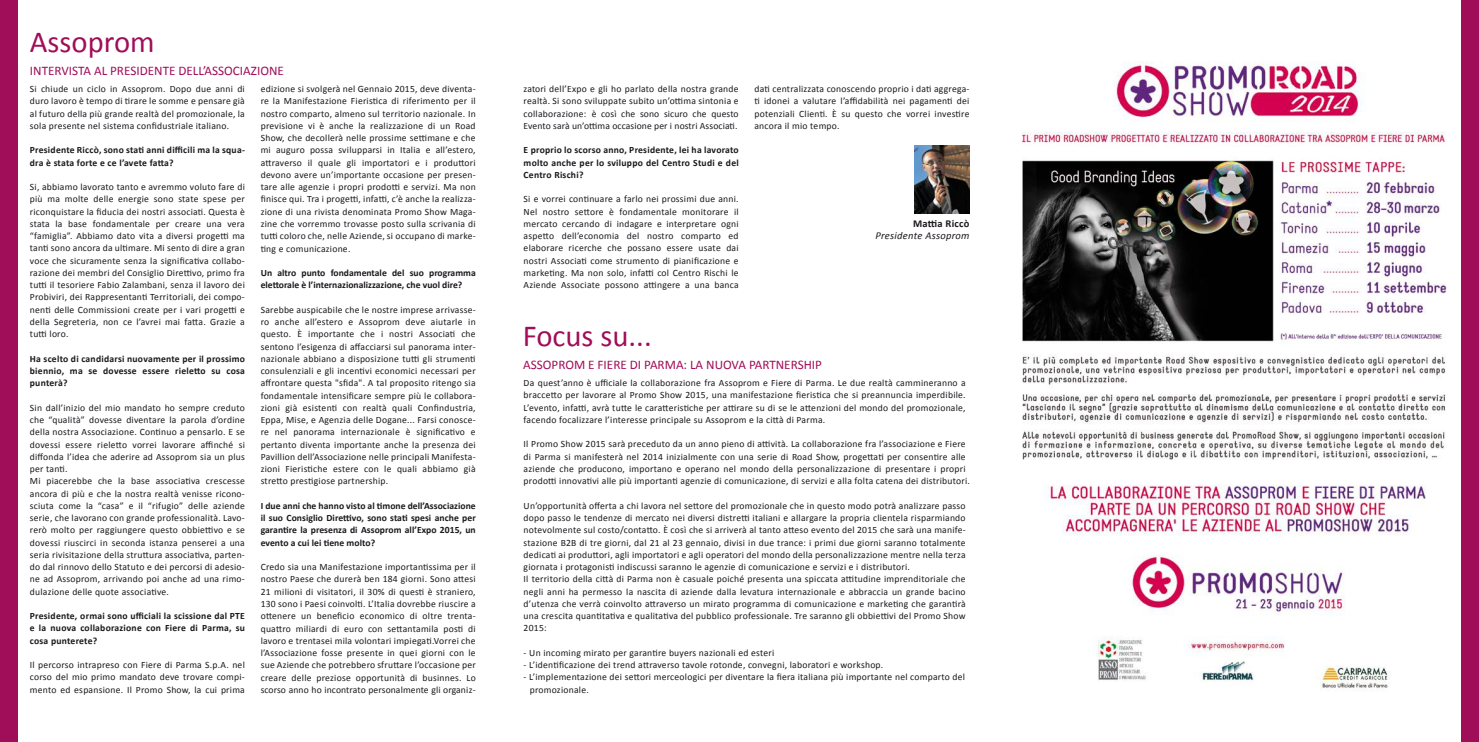
<style>
.page{position:relative;width:1479px;height:742px;background:#fff}
.page>*{position:absolute;margin:0;border:0;box-sizing:border-box;transform-origin:0 0}
.t1{font:30.62px "Calibri";color:#a00d58}
.t2{font:13.12px "Calibri";color:#a00d58}
.t3{font:italic 10.5px "Calibri";letter-spacing:.025em;color:#1a171b}
.t4{font:700 10.5px "Calibri";letter-spacing:.025em;color:#1a171b}
.t5{font:9.62px/12.2px "Calibri";letter-spacing:.025em;color:#1a171b;text-align:justify}
.t6{font:700 9.62px/12.2px "Calibri";letter-spacing:.015em;color:#1a171b;text-align:justify}
</style>
<div class="page">
<img style="left:1022px;top:61px;width:425px;height:630px">
<div style="left:0;top:0;width:17px;height:742px;background:#a00d58"></div>
<div style="left:1461px;top:0;width:17px;height:742px;background:#a00d58"></div>
<img style="left:914px;top:145px;width:55px;height:69px">
<h1 class="t1" style="left:30px;top:23px;width:126px">Assoprom</h1>
<h2 class="t2" style="left:30px;top:62px;width:255px">INTERVISTA AL PRESIDENTE DELL’ASSOCIAZIONE</h2>
<p class="t5" style="left:30px;top:82px;width:216px">Si chiude un ciclo in Assoprom. Dopo due anni di duro lavoro è tempo di tirare le somme e pensare già al futuro della più grande realtà del promozionale, la sola presente nel sistema confidustriale italiano.</p>
<p class="t6" style="left:30px;top:144px;width:217px">Presidente Riccò, sono stati anni difficili ma la squa&shy;dra è stata forte e ce l’avete fatta?</p>
<p class="t5" style="left:30px;top:180px;width:216px">Si, abbiamo lavorato tanto e avremmo voluto fare di più ma molte delle energie sono state spese per riconquistare la fiducia dei nostri associati. Questa è stata la base fondamentale per creare una vera “famiglia”. Abbiamo dato vita a diversi progetti ma tanti sono ancora da ultimare. Mi sento di dire a gran voce che sicuramente senza la significativa collabo&shy;razione dei membri del Consiglio Direttivo, primo fra tutti il tesoriere Fabio Zalambani, senza il lavoro dei Probiviri, dei Rappresentanti Territoriali, dei compo&shy;nenti delle Commissioni create per i vari progetti e della Segreteria, non ce l’avrei mai fatta. Grazie a tutti loro.</p>
<p class="t6" style="left:30px;top:352px;width:217px">Ha scelto di candidarsi nuovamente per il prossimo biennio, ma se dovesse essere rieletto su cosa punterà?</p>
<p class="t5" style="left:30px;top:401px;width:216px;text-align:left">Sin dall’inizio del mio mandato ho sempre creduto che “qualità” dovesse diventare la parola d’ordine della nostra Associazione. Continuo a pensarlo. E se dovessi essere rieletto vorrei lavorare affinché si diffonda l’idea che aderire ad Assoprom sia un plus per tanti.<br>Mi piacerebbe che la base associativa crescesse ancora di più e che la nostra realtà venisse ricono&shy;sciuta come la “casa” e il “rifugio” delle aziende serie, che lavorano con grande professionalità. Lavo&shy;rerò molto per raggiungere questo obbiettivo e se dovessi riuscirci in seconda istanza penserei a una seria rivisitazione della struttura associativa, parten&shy;do dal rinnovo dello Statuto e dei percorsi di adesio&shy;ne ad Assoprom, arrivando poi anche ad una rimo&shy;dulazione delle quote associative.</p>
<p class="t6" style="left:30px;top:609px;width:217px">Presidente, ormai sono ufficiali la scissione dal PTE e la nuova collaborazione con Fiere di Parma, su cosa punterete?</p>
<p class="t5" style="left:30px;top:658px;width:216px">Il percorso intrapreso con Fiere di Parma S.p.A. nel corso del mio primo mandato deve trovare compi&shy;mento ed espansione. Il Promo Show, la cui prima</p>
<p class="t5" style="left:261px;top:82px;width:216px">edizione si svolgerà nel Gennaio 2015, deve diventa&shy;re la Manifestazione Fieristica di riferimento per il nostro comparto, almeno sul territorio nazionale. In previsione vi è anche la realizzazione di un Road Show, che decollerà nelle prossime settimane e che mi auguro possa svilupparsi in Italia e all’estero, attraverso il quale gli importatori e i produttori devono avere un’importante occasione per presen&shy;tare alle agenzie i propri prodotti e servizi. Ma non finisce qui. Tra i progetti, infatti, c’è anche la realizza&shy;zione di una rivista denominata Promo Show Maga&shy;zine che vorremmo trovasse posto sulla scrivania di tutti coloro che, nelle Aziende, si occupano di marke&shy;ting e comunicazione.</p>
<p class="t6" style="left:261px;top:266px;width:216px">Un altro punto fondamentale del suo programma elettorale è l’internazionalizzazione, che vuol dire?</p>
<p class="t5" style="left:261px;top:303px;width:216px">Sarebbe auspicabile che le nostre imprese arrivasse&shy;ro anche all’estero e Assoprom deve aiutarle in questo. È importante che i nostri Associati che sentono l’esigenza di affacciarsi sul panorama inter&shy;nazionale abbiano a disposizione tutti gli strumenti consulenziali e gli incentivi economici necessari per affrontare questa "sfida". A tal proposito ritengo sia fondamentale intensificare sempre più le collabora&shy;zioni già esistenti con realtà quali Confindustria, Eppa, Mise, e Agenzia delle Dogane... Farsi conosce&shy;re nel panorama internazionale è significativo e pertanto diventa importante anche la presenza dei Pavillion dell’Associazione nelle principali Manifesta&shy;zioni Fieristiche estere con le quali abbiamo già stretto prestigiose partnership.</p>
<p class="t6" style="left:261px;top:499px;width:217px">I due anni che hanno visto al timone dell’Associazione il suo Consiglio Direttivo, sono stati spesi anche per garantire la presenza di Assoprom all’Expo 2015, un evento a cui lei tiene molto?</p>
<p class="t5" style="left:261px;top:560px;width:216px">Credo sia una Manifestazione importantissima per il nostro Paese che durerà ben 184 giorni. Sono attesi 21 milioni di visitatori, il 30% di questi è straniero, 130 sono i Paesi coinvolti. L’Italia dovrebbe riuscire a ottenere un beneficio economico di oltre trenta&shy;quattro miliardi di euro con settantamila posti di lavoro e trentasei mila volontari impiegati.Vorrei che l’Associazione fosse presente in quei giorni con le sue Aziende che potrebbero sfruttare l’occasione per creare delle preziose opportunità di businnes. Lo scorso anno ho incontrato personalmente gli organiz-</p>
<p class="t5" style="left:523px;top:82px;width:216px">zatori dell’Expo e gli ho parlato della nostra grande realtà. Si sono sviluppate subito un’ottima sintonia e collaborazione: è così che sono sicuro che questo Evento sarà un’ottima occasione per i nostri Associati.</p>
<p class="t6" style="left:523px;top:144px;width:217px">E proprio lo scorso anno, Presidente, lei ha lavorato molto anche per lo sviluppo del Centro Studi e del Centro Rischi?</p>
<p class="t5" style="left:523px;top:193px;width:216px">Si e vorrei continuare a farlo nei prossimi due anni.<br>Nel nostro settore è fondamentale monitorare il mercato cercando di indagare e interpretare ogni aspetto dell’economia del nostro comparto ed elaborare ricerche che possano essere usate dai nostri Associati come strumento di pianificazione e marketing. Ma non solo, infatti col Centro Rischi le Aziende Associate possono attingere a una banca</p>
<h1 class="t1" style="left:523px;top:317px;width:130px">Focus su...</h1>
<p class="t5" style="left:754px;top:82px;width:216px">dati centralizzata conoscendo proprio i dati aggrega&shy;ti idonei a valutare l’affidabilità nei pagamenti dei potenziali Clienti. È su questo che vorrei investire ancora il mio tempo.</p>
<p class="t4" style="left:913px;top:217px;width:58px">Mattia Riccò</p>
<p class="t3" style="left:875px;top:229px;width:96px">Presidente Assoprom</p>
<h2 class="t2" style="left:523px;top:356px;width:300px">ASSOPROM E FIERE DI PARMA: LA NUOVA PARTNERSHIP</h2>
<p class="t5" style="left:523px;top:376px;width:443px">Da quest’anno è ufficiale la collaborazione fra Assoprom e Fiere di Parma. Le due realtà cammineranno a braccetto per lavorare al Promo Show 2015, una manifestazione fieristica che si preannuncia imperdibile.<br>L’evento, infatti, avrà tutte le caratteristiche per attirare su di se le attenzioni del mondo del promozionale, facendo focalizzare l’interesse principale su Assoprom e la città di Parma.</p>
<p class="t5" style="left:523px;top:437px;width:448px;text-align:left">Il Promo Show 2015 sarà preceduto da un anno pieno di attività. La collaborazione fra l’associazione e Fiere di Parma si manifesterà nel 2014 inizialmente con una serie di Road Show, progettati per consentire alle aziende che producono, importano e operano nel mondo della personalizzazione di presentare i propri prodotti innovativi alle più importanti agenzie di comunicazione, di servizi e alla folta catena dei distributori.</p>
<p class="t5" style="left:523px;top:499px;width:443px;text-align:left">Un’opportunità offerta a chi lavora nel settore del promozionale che in questo modo potrà analizzare passo dopo passo le tendenze di mercato nei diversi distretti italiani e allargare la propria clientela risparmiando notevolmente sul costo/contatto. È così che si arriverà al tanto atteso evento del 2015 che sarà una manife&shy;stazione B2B di tre giorni, dal 21 al 23 gennaio, divisi in due trance: i primi due giorni saranno totalmente dedicati ai produttori, agli importatori e agli operatori del mondo della personalizzazione mentre nella terza giornata i protagonisti indiscussi saranno le agenzie di comunicazione e servizi e i distributori.<br>Il territorio della città di Parma non è casuale poiché presenta una spiccata attitudine imprenditoriale che negli anni ha permesso la nascita di aziende dalla levatura internazionale e abbraccia un grande bacino d’utenza che verrà coinvolto attraverso un mirato programma di comunicazione e marketing che garantirà una crescita quantitativa e qualitativa del pubblico professionale. Tre saranno gli obbiettivi del Promo Show 2015:</p>
<p class="t5" style="left:523px;top:646px;width:252px">- Un incoming mirato per garantire buyers nazionali ed esteri</p>
<p class="t5" style="left:523px;top:658px;width:361px">- L’identificazione dei trend attraverso tavole rotonde, convegni, laboratori e workshop.</p>
<p class="t5" style="left:530px;top:670px;width:437px;text-indent:-6px">- L’implementazione dei settori merceologici per diventare la fiera italiana più importante nel comparto del promozionale.</p>
</div>
